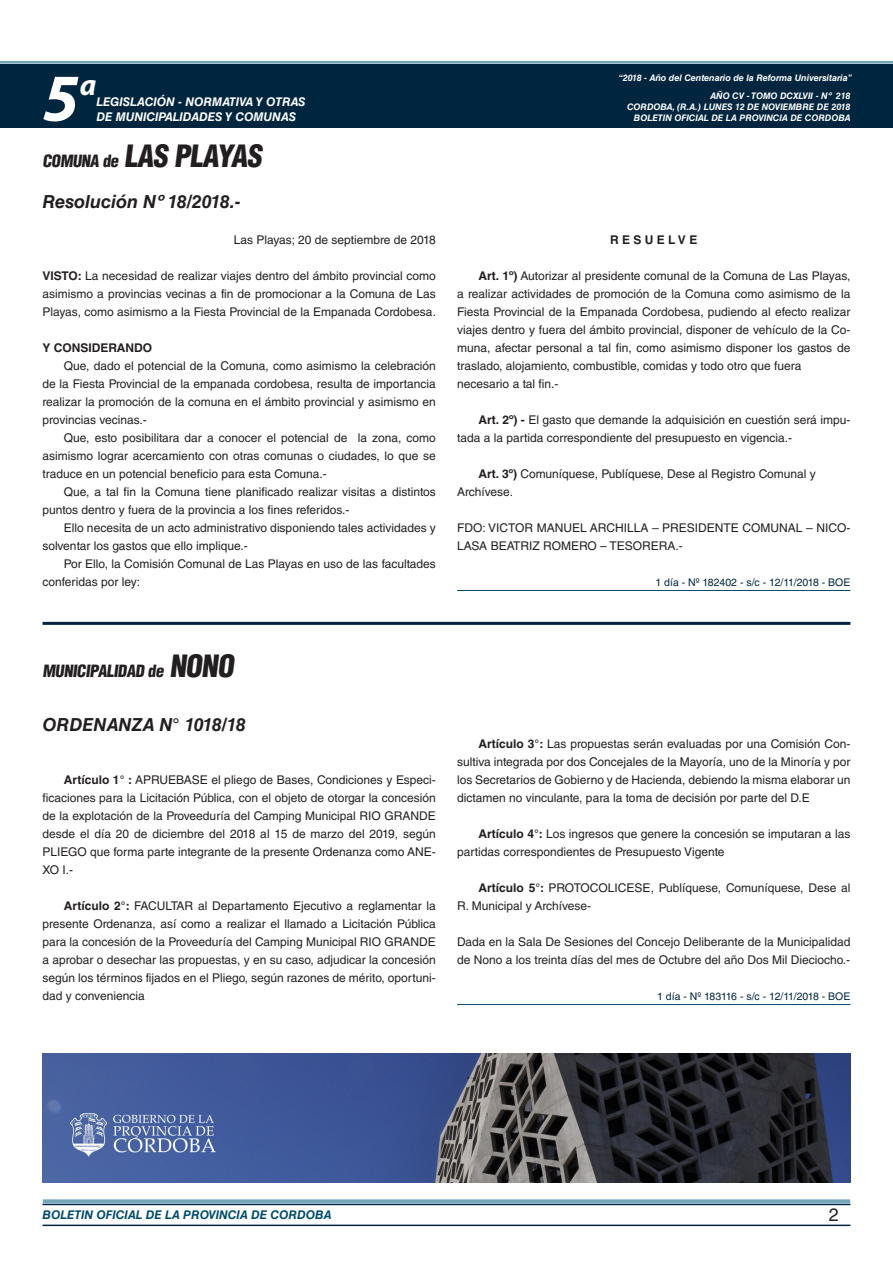
<style>
.page{position:relative;width:893px;height:1263px;background:#fff}
.page>*{position:absolute;margin:0;border:0;box-sizing:border-box;transform-origin:0 0}
.t1{font:italic 700 67.5px "Myriad Pro";color:#fff}
.NOMBRE_DE_MINISTERIO{font:900 condensed 30px "Helvetica LT Std";color:#231f20}
.t2{font:italic 700 30px "Myriad Pro";color:#fff}
.DOC__N{font:italic 700 18px "Helvetica LT Std";color:#231f20}
.NOMBRE_DE_MINISTERIO-2{font:italic 700 18px "Helvetica LT Std";color:#231f20}
.t3{font:18px "Helvetica LT Std";color:#231f20}
.NOMBRE_DE_MINISTERIO-3{font:900 condensed 16.5px "Helvetica LT Std";color:#231f20}
.TEXTO_BASE{font:12px/18px "Helvetica LT Std";color:#231f20}
.t4{font:italic 700 12px "Helvetica LT Std";color:#fff}
.t5{font:italic 700 12px "Helvetica LT Std";color:#004b6c}
.FECHA{font:12px "Helvetica LT Std";color:#231f20}
.TEXTO_BASE-2{font:700 12px "Helvetica LT Std";color:#231f20}
.RESUELVE{font:700 12px "Helvetica LT Std";color:#231f20}
.FECHA_DE_VENCIMIENTO{font:10.5px "Helvetica LT Std";color:#00263f}
.t6{font:italic 700 9px/10.8px "Helvetica LT Std";color:#fff;text-align:right}
.s1{font-weight:700}
</style>
<div class="page">
<div style="left:0;top:61px;width:893px;height:6px;background:#fff;opacity:.75"></div>
<div style="left:0;top:64px;width:893px;height:64px;background:#00263f"></div>
<hr style="left:43px;top:1224px;width:807px;height:2px;background:#00263f">
<div style="left:42px;top:1198px;width:809px;height:8px;background:#fff;opacity:.75"></div>
<hr style="left:457px;top:590px;width:393px;height:1px;background:#004b6c">
<hr style="left:43px;top:622px;width:807px;height:3px;background:#00263f">
<hr style="left:457px;top:1004px;width:393px;height:1px;background:#004b6c">
<img style="left:43px;top:1053px;width:807px;height:129px">
<h1 class="t1" style="left:43px;top:54px;width:38px">5</h1>
<h2 class="t2" style="left:80px;top:66px;width:18px">a</h2>
<p class="t4" style="left:96px;top:95px;width:211px">LEGISLACIÓN - NORMATIVA Y OTRAS</p>
<p class="t4" style="left:96px;top:109px;width:201px">DE MUNICIPALIDADES Y COMUNAS</p>
<p class="NOMBRE_DE_MINISTERIO-3" style="left:43px;top:151px;width:80px">COMUNA de</p>
<p class="NOMBRE_DE_MINISTERIO" style="left:124px;top:137px;width:144px">LAS PLAYAS</p>
<p class="DOC__N" style="left:43px;top:190px;width:200px">Resolución Nº 18/2018.-</p>
<p class="FECHA" style="left:234px;top:233px;width:203px">Las Playas; 20 de septiembre de 2018</p>
<p class="TEXTO_BASE" style="left:43px;top:267px;width:395px;text-align:justify"><span class="s1">VISTO:</span> La necesidad de realizar viajes dentro del ámbito provincial como asimismo a provincias vecinas a fin de promocionar a la Comuna de Las Playas, como asimismo a la Fiesta Provincial de la Empanada Cordobesa.</p>
<p class="TEXTO_BASE-2" style="left:43px;top:340px;width:111px">Y CONSIDERANDO</p>
<p class="TEXTO_BASE" style="left:43px;top:357px;width:395px;text-align:justify;text-indent:21px">Que, dado el potencial de la Comuna, como asimismo la celebración de la Fiesta Provincial de la empanada cordobesa, resulta de importancia realizar la promoción de la comuna en el ámbito provincial y asimismo en provincias vecinas.-</p>
<p class="TEXTO_BASE" style="left:43px;top:429px;width:395px;text-align:justify;text-indent:21px">Que, esto posibilitara dar a conocer el potencial de la zona, como asimismo lograr acercamiento con otras comunas o ciudades, lo que se traduce en un potencial beneficio para esta Comuna.-</p>
<p class="TEXTO_BASE" style="left:43px;top:483px;width:395px;text-indent:21px">Que, a tal fin la Comuna tiene planificado realizar visitas a distintos puntos dentro y fuera de la provincia a los fines referidos.-</p>
<p class="TEXTO_BASE" style="left:43px;top:519px;width:395px;text-indent:21px">Ello necesita de un acto administrativo disponiendo tales actividades y solventar los gastos que ello implique.-</p>
<p class="TEXTO_BASE" style="left:43px;top:555px;width:395px;text-indent:21px">Por Ello, la Comisión Comunal de Las Playas en uso de las facultades conferidas por ley:</p>
<p class="t6" style="left:619px;top:72px;width:235px">“2018 - Año del Centenario de la Reforma Universitaria”</p>
<p class="t6" style="left:627px;top:91px;width:225px">AÑO CV - TOMO DCXLVII - Nº 218<br>CORDOBA, (R.A.) LUNES 12 DE NOVIEMBRE DE 2018<br>BOLETIN OFICIAL DE LA PROVINCIA DE CORDOBA</p>
<p class="RESUELVE" style="left:610px;top:232px;width:89px">R E S U E L V E</p>
<p class="TEXTO_BASE" style="left:457px;top:267px;width:395px;text-align:justify;text-indent:21px"><span class="s1">Art. 1º)</span> Autorizar al presidente comunal de la Comuna de Las Playas, a realizar actividades de promoción de la Comuna como asimismo de la Fiesta Provincial de la Empanada Cordobesa, pudiendo al efecto realizar viajes dentro y fuera del ámbito provincial, disponer de vehículo de la Co&shy;muna, afectar personal a tal fin, como asimismo disponer los gastos de traslado, alojamiento, combustible, comidas y todo otro que fuera</p>
<p class="TEXTO_BASE" style="left:457px;top:375px;width:103px">necesario a tal fin.-</p>
<p class="TEXTO_BASE" style="left:457px;top:411px;width:395px;text-indent:21px"><span class="s1">Art. 2º) -</span> El gasto que demande la adquisición en cuestión será impu&shy;tada a la partida correspondiente del presupuesto en vigencia.-</p>
<p class="TEXTO_BASE" style="left:478px;top:465px;width:339px"><span class="s1">Art. 3º)</span> Comuníquese, Publíquese, Dese al Registro Comunal y</p>
<p class="TEXTO_BASE" style="left:457px;top:483px;width:57px">Archívese.</p>
<p class="TEXTO_BASE" style="left:457px;top:519px;width:395px">FDO: VICTOR MANUEL ARCHILLA – PRESIDENTE COMUNAL – NICO-<br>LASA BEATRIZ ROMERO – TESORERA.-</p>
<p class="FECHA_DE_VENCIMIENTO" style="left:655px;top:576px;width:196px">1 día - Nº 182402 - s/c - 12/11/2018 - BOE</p>
<p class="NOMBRE_DE_MINISTERIO-3" style="left:43px;top:661px;width:125px">MUNICIPALIDAD de</p>
<p class="NOMBRE_DE_MINISTERIO" style="left:169px;top:647px;width:71px">NONO</p>
<p class="NOMBRE_DE_MINISTERIO-2" style="left:43px;top:714px;width:205px">ORDENANZA N° 1018/18</p>
<p class="TEXTO_BASE" style="left:43px;top:771px;width:395px;text-align:justify;text-indent:21px"><span class="s1">Artículo 1° :</span> APRUEBASE el pliego de Bases, Condiciones y Especi&shy;ficaciones para la Licitación Pública, con el objeto de otorgar la concesión de la explotación de la Proveeduría del Camping Municipal RIO GRANDE desde el día 20 de diciembre del 2018 al 15 de marzo del 2019, según PLIEGO que forma parte integrante de la presente Ordenanza como ANE-XO I.-</p>
<p class="TEXTO_BASE" style="left:43px;top:897px;width:395px;text-align:justify;text-indent:21px"><span class="s1">Artículo 2°:</span> FACULTAR al Departamento Ejecutivo a reglamentar la presente Ordenanza, así como a realizar el llamado a Licitación Pública para la concesión de la Proveeduría del Camping Municipal RIO GRANDE a aprobar o desechar las propuestas, y en su caso, adjudicar la concesión según los términos fijados en el Pliego, según razones de mérito, oportuni&shy;dad y conveniencia</p>
<p class="TEXTO_BASE" style="left:457px;top:735px;width:395px;text-align:justify;text-indent:21px"><span class="s1">Artículo 3°:</span> Las propuestas serán evaluadas por una Comisión Con&shy;sultiva integrada por dos Concejales de la Mayoría, uno de la Minoría y por los Secretarios de Gobierno y de Hacienda, debiendo la misma elaborar un dictamen no vinculante, para la toma de decisión por parte del D.E</p>
<p class="TEXTO_BASE" style="left:457px;top:825px;width:395px;text-indent:21px"><span class="s1">Artículo 4°:</span> Los ingresos que genere la concesión se imputaran a las partidas correspondientes de Presupuesto Vigente</p>
<p class="TEXTO_BASE" style="left:457px;top:879px;width:395px;text-indent:21px"><span class="s1">Artículo 5°:</span> PROTOCOLICESE, Publíquese, Comuníquese, Dese al<br>R. Municipal y Archívese-</p>
<p class="TEXTO_BASE" style="left:457px;top:933px;width:395px">Dada en la Sala De Sesiones del Concejo Deliberante de la Municipalidad de Nono a los treinta días del mes de Octubre del año Dos Mil Dieciocho.-</p>
<p class="FECHA_DE_VENCIMIENTO" style="left:657px;top:990px;width:195px">1 día - Nº 183116 - s/c - 12/11/2018 - BOE</p>
<p class="t5" style="left:43px;top:1208px;width:290px">BOLETIN OFICIAL DE LA PROVINCIA DE CORDOBA</p>
<p class="t3" style="left:829px;top:1204px;width:12px">2</p>
</div>
